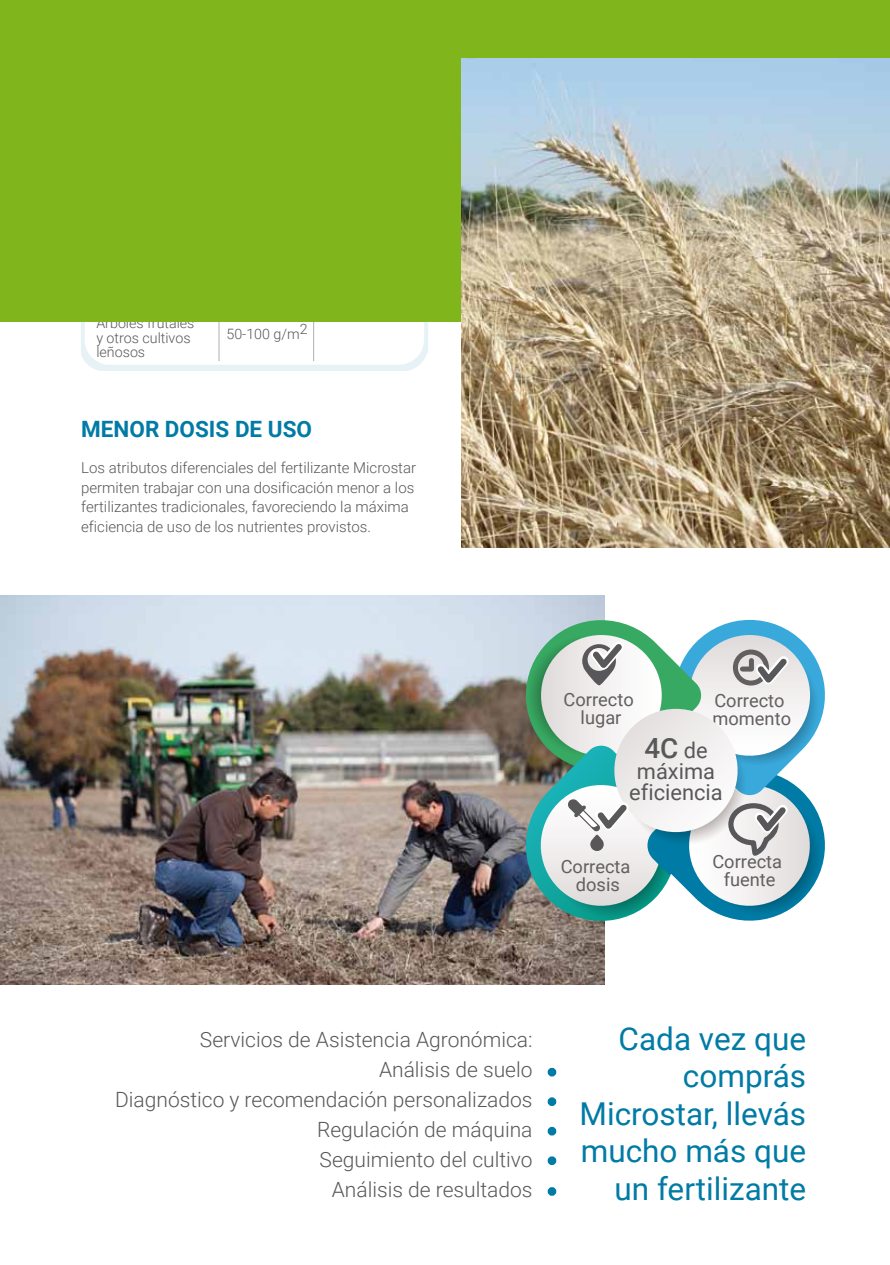
<style>
.page{position:relative;width:890px;height:1265px;background:#fff}
.page>*{position:absolute;margin:0;border:0;box-sizing:border-box;transform-origin:0 0}
.t1{font:31.5px/37.5px "Roboto";color:#007ba5;text-align:right}
.t2{font:500 27.9px "Roboto";color:#58585a}
.t3{font:700 22.5px "Roboto";color:#007ba5}
.t4{font:21.9px/21px "Roboto";color:#58585a;text-align:center}
.t5{font:300 21px/30px "Roboto";color:#58585a;text-align:right}
.t6{font:18.3px/18px "Roboto";color:#635f60;text-align:center}
.t7{font:300 15px/19.5px "Roboto";color:#58585a}
.t8{font:300 14.25px/14.2px "Roboto";color:#58585a}
.s1{font-weight:400;font-size:21.9px}
</style>
<div class="page">
<img style="left:0;top:595px;width:605px;height:389px">
<svg style="left:518px;top:620px;width:307px;height:308px"></svg>
<div style="left:547px;top:1067px;width:9px;height:9px;border:5px solid #007ba5;border-radius:50%"></div>
<div style="left:547px;top:1097px;width:9px;height:8px;border:5px solid #007ba5;border-radius:50%"></div>
<div style="left:547px;top:1126px;width:9px;height:9px;border:5px solid #007ba5;border-radius:50%"></div>
<div style="left:547px;top:1156px;width:9px;height:8px;border:5px solid #007ba5;border-radius:50%"></div>
<div style="left:547px;top:1187px;width:9px;height:8px;border:5px solid #007ba5;border-radius:50%"></div>
<svg style="left:80px;top:321px;width:348px;height:50px;background:#e8f3f6"></svg>
<svg style="left:84px;top:321px;width:341px;height:44px"></svg>
<hr style="left:218px;top:168px;width:2px;height:193px;background:#b9bbbc">
<hr style="left:313px;top:168px;width:1px;height:193px;background:#b9bbbc">
<div style="left:0;top:0;width:890px;height:321px;background:#81b51c"></div>
<img style="left:461px;top:58px;width:429px;height:489px">
<p class="t8" style="left:96px;top:315px;width:100px">Árboles frutales y otros cultivos leñosos</p>
<p class="t8" style="left:226px;top:326px;width:83px">50-100 g/m2</p>
<h3 class="t3" style="left:81px;top:413px;width:232px">MENOR DOSIS DE USO</h3>
<p class="t7" style="left:81px;top:457px;width:336px">Los atributos diferenciales del fertilizante Microstar permiten trabajar con una dosificación menor a los fertilizantes tradicionales, favoreciendo la máxima eficiencia de uso de los nutrientes provistos.</p>
<p class="t6" style="left:563px;top:690px;width:72px">Correcto lugar</p>
<p class="t6" style="left:712px;top:690px;width:80px;text-align:left">Correcto momento</p>
<h2 class="t2" style="left:644px;top:728px;width:65px">4C <span class="s1">de</span></h2>
<h3 class="t4" style="left:629px;top:759px;width:95px">máxima eficiencia</h3>
<p class="t6" style="left:561px;top:856px;width:71px">Correcta dosis</p>
<p class="t6" style="left:712px;top:852px;width:71px">Correcta fuente</p>
<h3 class="t5" style="left:115px;top:1023px;width:419px">Servicios de Asistencia Agronómica:<br>Análisis de suelo<br>Diagnóstico y recomendación personalizados<br>Regulación de máquina<br>Seguimiento del cultivo<br>Análisis de resultados</h3>
<h1 class="t1" style="left:579px;top:1018px;width:228px">Cada vez que comprás<br>Microstar, llevás mucho más que un fertilizante</h1>
</div>
